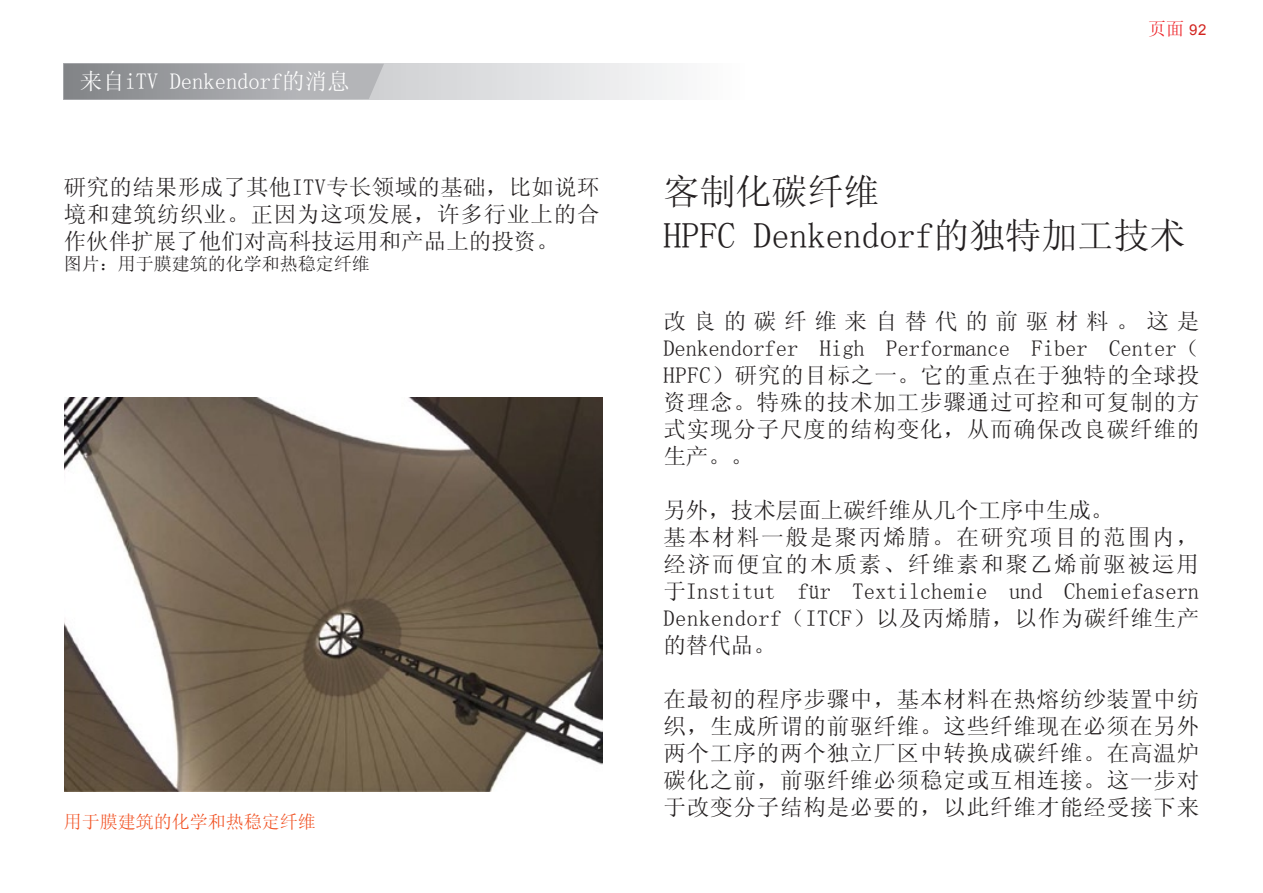
<style>
.page{position:relative;width:1263px;height:893px;background:#fff}
.page>*{position:absolute;margin:0;border:0;box-sizing:border-box;transform-origin:0 0}
.t1{font:36px/43.2px "Sim Sun";color:#231f20}
.t2{font:22.5px/27px "Sim Sun";letter-spacing:.035em;color:#231f20;text-align:justify}
.t3{font:22.5px "Sim Sun";color:#fff}
.t4{font:18px "Sim Sun";color:#231f20}
.t5{font:18px "Sim Sun";color:#f15122}
.t6{font:18px "Sim Sun";color:#ee1d23}
.s1{font-family:"Arial";font-size:15px;color:#d2231e}
</style>
<div class="page">
<img style="left:65px;top:398px;width:538px;height:393px">
<svg style="left:384px;top:64px;width:291px;height:35px;fill:#e1e2e4"></svg>
<svg style="left:64px;top:64px;width:320px;height:35px;background:#a1a3a6"></svg>
<p class="t3" style="left:80px;top:70px;width:272px">来自iTV Denkendorf的消息</p>
<p class="t2" style="left:64px;top:173px;width:537px">研究的结果形成了其他ITV专长领域的基础，比如说环境和建筑纺织业。正因为这项发展，许多行业上的合作伙伴扩展了他们对高科技运用和产品上的投资。</p>
<p class="t4" style="left:64px;top:255px;width:308px">图片：用于膜建筑的化学和热稳定纤维</p>
<p class="t5" style="left:64px;top:812px;width:254px">用于膜建筑的化学和热稳定纤维</p>
<p class="t6" style="left:1148px;top:20px;width:60px">页面 <span class="s1">92</span></p>
<p class="t1" style="left:663px;top:170px;width:523px">客制化碳纤维<br>HPFC Denkendorf的独特加工技术</p>
<p class="t2" style="left:663px;top:307px;width:537px">改良的碳纤维来自替代的前驱材料。这是Denkendorfer High Performance Fiber Center（HPFC）研究的目标之一。它的重点在于独特的全球投资理念。特殊的技术加工步骤通过可控和可复制的方式实现分子尺度的结构变化，从而确保改良碳纤维的生产。。</p>
<p class="t2" style="left:663px;top:496px;width:537px;text-align:left">另外，技术层面上碳纤维从几个工序中生成。<br>基本材料一般是聚丙烯腈。在研究项目的范围内，经济而便宜的木质素、纤维素和聚乙烯前驱被运用于Institut für Textilchemie und Chemiefasern<br>Denkendorf（ITCF）以及丙烯腈，以作为碳纤维生产的替代品。</p>
<p class="t2" style="left:663px;top:685px;width:537px">在最初的程序步骤中，基本材料在热熔纺纱装置中纺织，生成所谓的前驱纤维。这些纤维现在必须在另外两个工序的两个独立厂区中转换成碳纤维。在高温炉碳化之前，前驱纤维必须稳定或互相连接。这一步对于改变分子结构是必要的，以此纤维才能经受接下来</p>
</div>
